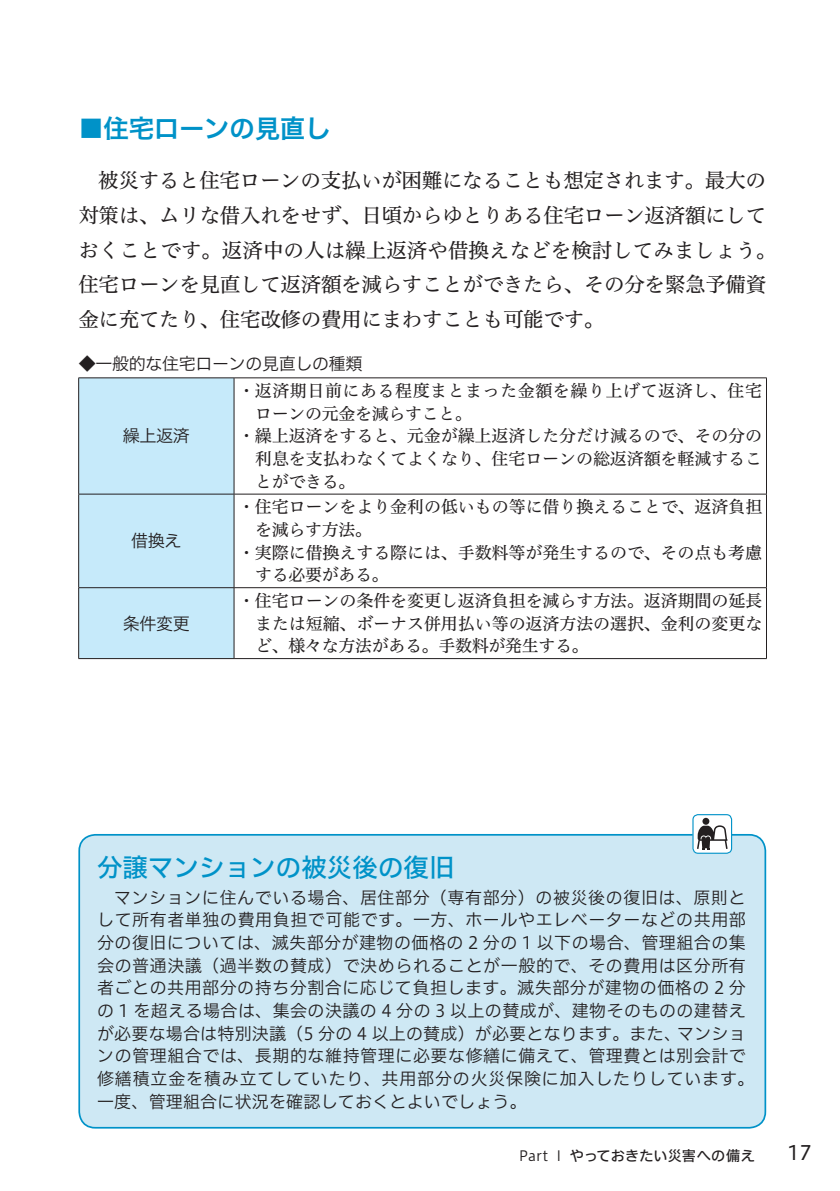
<style>
.page{position:relative;width:840px;height:1191px;background:#fff}
.page>*{position:absolute;margin:0;border:0;box-sizing:border-box;transform-origin:0 0}
.t1{font:25.6px "Hiragino UD Sans F Std W5";color:#0092c8}
.t2{font:25.6px "Hiragino UD Sans F Std W6";letter-spacing:-.015em;color:#0092c8}
.t3{font:20.6px/34.8px "Hiragino UD Serif Std N W4";letter-spacing:-.015em;color:#231f20}
.t4{font:19.8px "Hiragino UD Sans F Std W4";color:#231f20}
.t5{font:17px/22.6px "Hiragino UD Sans F Std W3";letter-spacing:.03em;color:#231f20}
.t6{font:17px/22.6px "Hiragino UD Serif Std N W4";letter-spacing:-.005em;color:#231f20;text-align:justify}
.t7{font:17px "Hiragino UD Serif Std N W4";letter-spacing:.03em;color:#231f20}
.t8{font:17px "Hiragino UD Sans F Std W3";letter-spacing:-.02em;color:#231f20}
.t9{font:14.2px "Hiragino UD Sans F Std W5";letter-spacing:.005em;color:#231f20}
.s1{font-family:"Hiragino UD Sans F Std W3"}
</style>
<div class="page">
<div style="left:79px;top:378px;width:154px;height:280px;background:#c6eafa"></div>
<hr style="left:78px;top:494px;width:156px;height:1px;background:#231f20">
<hr style="left:234px;top:494px;width:532px;height:1px;background:#231f20">
<hr style="left:78px;top:587px;width:156px;height:1px;background:#231f20">
<hr style="left:234px;top:587px;width:532px;height:1px;background:#231f20">
<hr style="left:78px;top:378px;width:1px;height:116px;background:#231f20">
<hr style="left:78px;top:494px;width:1px;height:93px;background:#231f20">
<hr style="left:78px;top:588px;width:1px;height:70px;background:#231f20">
<hr style="left:78px;top:658px;width:156px;height:1px;background:#231f20">
<hr style="left:78px;top:377px;width:156px;height:1px;background:#231f20">
<hr style="left:234px;top:377px;width:532px;height:1px;background:#231f20">
<hr style="left:233px;top:378px;width:1px;height:116px;background:#231f20">
<hr style="left:765px;top:378px;width:1px;height:116px;background:#231f20">
<hr style="left:233px;top:494px;width:1px;height:93px;background:#231f20">
<hr style="left:765px;top:494px;width:1px;height:93px;background:#231f20">
<hr style="left:233px;top:588px;width:1px;height:70px;background:#231f20">
<hr style="left:765px;top:588px;width:1px;height:70px;background:#231f20">
<hr style="left:234px;top:658px;width:532px;height:1px;background:#231f20">
<div style="left:79px;top:835px;width:686px;height:292px;background:#cee8f4;border-radius:16px"></div>
<div style="left:78px;top:834px;width:687px;height:294px;border:2px solid #0092c8;border-radius:16px"></div>
<svg style="left:694px;top:814px;width:37px;height:39px"></svg>
<div style="left:692px;top:814px;width:39px;height:39px;border:1px solid #0092c8;border-radius:5px"></div>
<h1 class="t2" style="left:78px;top:109px;width:253px">■住宅ローンの見直し</h1>
<p class="t3" style="left:78px;top:162px;width:699px;text-indent:20px">被災すると住宅ローンの支払いが困難になることも想定されます。最大の対策は、ムリな借入れをせず、日頃からゆとりある住宅ローン返済額にしておくことです。返済中の人は繰上返済や借換えなどを検討してみましょう。住宅ローンを見直して返済額を減らすことができたら、その分を緊急予備資金に充てたり、住宅改修の費用にまわすことも可能です。</p>
<p class="t8" style="left:79px;top:351px;width:285px">◆一般的な住宅ローンの見直しの種類</p>
<p class="t5" style="left:123px;top:424px;width:68px">繰上返済</p>
<p class="t5" style="left:131px;top:528px;width:52px">借換え</p>
<p class="t5" style="left:123px;top:611px;width:68px">条件変更</p>
<p class="t7" style="left:238px;top:378px;width:525px">・返済期日前にある程度まとまった金額を繰り上げて返済し、住宅</p>
<p class="t6" style="left:255px;top:401px;width:218px">ローンの元金を減らすこと。</p>
<p class="t6" style="left:238px;top:424px;width:525px">・繰上返済をすると、元金が繰上返済した分だけ減るので、その分の</p>
<p class="t6" style="left:255px;top:446px;width:508px">利息を支払わなくてよくなり、住宅ローンの総返済額を軽減するこ</p>
<p class="t6" style="left:255px;top:469px;width:102px">とができる。</p>
<p class="t6" style="left:238px;top:494px;width:525px">・住宅ローンをより金利の低いもの等に借り換えることで、返済負担</p>
<p class="t6" style="left:255px;top:517px;width:119px">を減らす方法。</p>
<p class="t6" style="left:238px;top:540px;width:525px">・実際に借換えする際には、手数料等が発生するので、その点も考慮</p>
<p class="t6" style="left:255px;top:562px;width:135px">する必要がある。</p>
<p class="t6" style="left:255px;top:588px;width:508px;text-indent:-17px">・住宅ローンの条件を変更し返済負担を減らす方法。返済期間の延長または短縮、ボーナス併用払い等の返済方法の選択、金利の変更など、様々な方法がある。手数料が発生する。</p>
<h1 class="t1" style="left:97px;top:848px;width:359px">分譲マンションの被災後の復旧</h1>
<p class="t5" style="left:97px;top:885px;width:658px;text-indent:17px">マンションに住んでいる場合、居住部分（専有部分）の被災後の復旧は、原則として所有者単独の費用負担で可能です。一方、ホールやエレベーターなどの共用部分の復旧については、滅失部分が建物の価格の 2 分の 1 以下の場合、管理組合の集会の普通決議（過半数の賛成）で決められることが一般的で、その費用は区分所有者ごとの共用部分の持ち分割合に応じて負担します。滅失部分が建物の価格の 2 分の 1 を超える場合は、集会の決議の 4 分の 3 以上の賛成が、建物そのものの建替えが必要な場合は特別決議（5 分の 4 以上の賛成）が必要となります。また、マンションの管理組合では、長期的な維持管理に必要な修繕に備えて、管理費とは別会計で修繕積立金を積み立てしていたり、共用部分の火災保険に加入したりしています。一度、管理組合に状況を確認しておくとよいでしょう。</p>
<p class="t9" style="left:518px;top:1144px;width:237px"><span class="s1">Part Ⅰ</span> やっておきたい災害への備え</p>
<p class="t4" style="left:787px;top:1137px;width:26px">17</p>
</div>
